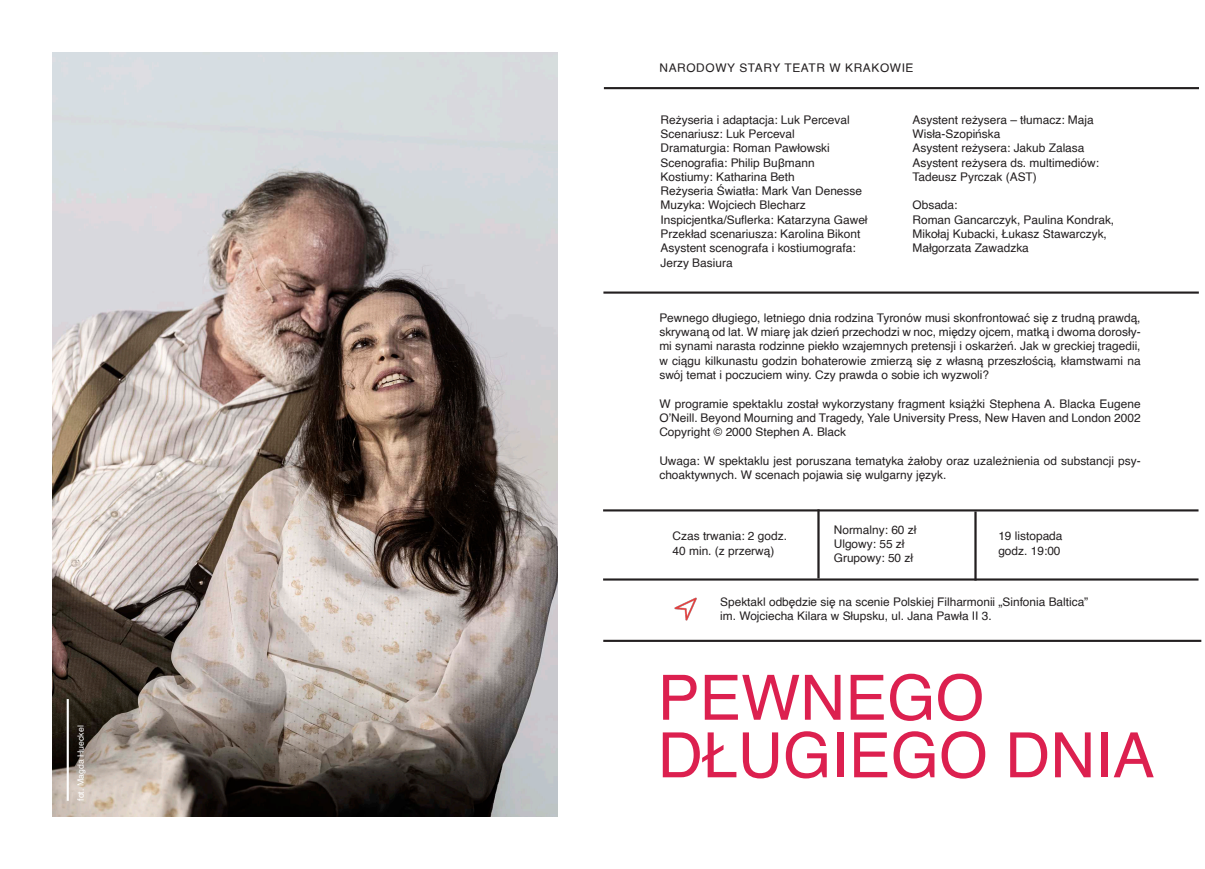
<style>
.page{position:relative;width:1205px;height:869px;background:#fff}
.page>*{position:absolute;margin:0;border:0;box-sizing:border-box;transform-origin:0 0}
.t1{font:62.5px/57.5px "Helvetica";color:#dc204f}
.t2{font:11.88px/14.2px "Helvetica";color:#231f20}
.t3{font:11.88px "Helvetica";letter-spacing:.05em;color:#231f20}
.t4{font:8.75px "Helvetica";color:#fff}
</style>
<div class="page">
<hr style="left:604px;top:87px;width:595px;height:2px;background:#231f20">
<hr style="left:603px;top:291px;width:596px;height:2px;background:#231f20">
<hr style="left:603px;top:509px;width:595px;height:2px;background:#231f20">
<hr style="left:603px;top:578px;width:595px;height:2px;background:#231f20">
<hr style="left:817px;top:509px;width:2px;height:69px;background:#231f20">
<hr style="left:974px;top:511px;width:2px;height:69px;background:#231f20">
<hr style="left:603px;top:639px;width:598px;height:2px;background:#231f20">
<img style="left:674px;top:597px;width:22px;height:24px">
<img style="left:52px;top:52px;width:505px;height:764px">
<hr style="left:67px;top:698px;width:2px;height:102px;background:#fff">
<p class="t4" style="left:74px;top:800px;width:77px;rotate:-90deg">fot. Magda Hueckel</p>
<p class="t4" style="left:69px;top:800px;width:62px;rotate:-90deg">Magda Hueckel</p>
<p class="t3" style="left:659px;top:58px;width:255px">NARODOWY STARY TEATR W KRAKOWIE</p>
<p class="t2" style="left:660px;top:113px;width:191px">Reżyseria i adaptacja: Luk Perceval</p>
<p class="t2" style="left:660px;top:127px;width:136px">Scenariusz: Luk Perceval</p>
<p class="t2" style="left:660px;top:141px;width:171px">Dramaturgia: Roman Pawłowski</p>
<p class="t2" style="left:660px;top:155px;width:156px">Scenografia: Philip Buβmann</p>
<p class="t2" style="left:660px;top:170px;width:136px">Kostiumy: Katharina Beth</p>
<p class="t2" style="left:660px;top:184px;width:203px">Reżyseria Światła: Mark Van Denesse</p>
<p class="t2" style="left:660px;top:198px;width:147px">Muzyka: Wojciech Blecharz</p>
<p class="t2" style="left:660px;top:213px;width:209px">Inspicjentka/Suflerka: Katarzyna Gaweł</p>
<p class="t2" style="left:660px;top:227px;width:201px">Przekład scenariusza: Karolina Bikont</p>
<p class="t2" style="left:660px;top:241px;width:197px">Asystent scenografa i kostiumografa:<br>Jerzy Basiura</p>
<p class="t2" style="left:912px;top:113px;width:183px">Asystent reżysera – tłumacz: Maja<br>Wisła-Szopińska</p>
<p class="t2" style="left:912px;top:141px;width:173px">Asystent reżysera: Jakub Zalasa</p>
<p class="t2" style="left:912px;top:155px;width:188px">Asystent reżysera ds. multimediów:</p>
<p class="t2" style="left:912px;top:170px;width:126px">Tadeusz Pyrczak (AST)</p>
<p class="t2" style="left:912px;top:198px;width:46px">Obsada:</p>
<p class="t2" style="left:912px;top:213px;width:203px">Roman Gancarczyk, Paulina Kondrak,</p>
<p class="t2" style="left:912px;top:227px;width:196px">Mikołaj Kubacki, Łukasz Stawarczyk,</p>
<p class="t2" style="left:912px;top:241px;width:118px">Małgorzata Zawadzka</p>
<p class="t2" style="left:659px;top:311px;width:483px;text-align:justify">Pewnego długiego, letniego dnia rodzina Tyronów musi skonfrontować się z trudną prawdą, skrywaną od lat. W miarę jak dzień przechodzi w noc, między ojcem, matką i dwoma dorosły&shy;mi synami narasta rodzinne piekło wzajemnych pretensji i oskarżeń. Jak w greckiej tragedii, w ciągu kilkunastu godzin bohaterowie zmierzą się z własną przeszłością, kłamstwami na swój temat i poczuciem winy. Czy prawda o sobie ich wyzwoli?</p>
<p class="t2" style="left:659px;top:396px;width:483px">W programie spektaklu został wykorzystany fragment książki Stephena A. Blacka Eugene<br>O’Neill. Beyond Mourning and Tragedy, Yale University Press, New Haven and London 2002</p>
<p class="t2" style="left:659px;top:425px;width:188px">Copyright © 2000 Stephen A. Black</p>
<p class="t2" style="left:659px;top:453px;width:483px">Uwaga: W spektaklu jest poruszana tematyka żałoby oraz uzależnienia od substancji psy&shy;choaktywnych. W scenach pojawia się wulgarny język.</p>
<p class="t2" style="left:672px;top:529px;width:116px">Czas trwania: 2 godz.<br>40 min. (z przerwą)</p>
<p class="t2" style="left:834px;top:522px;width:84px">Normalny: 60 zł</p>
<p class="t2" style="left:834px;top:537px;width:72px">Ulgowy: 55 zł</p>
<p class="t2" style="left:834px;top:551px;width:81px">Grupowy: 50 zł</p>
<p class="t2" style="left:998px;top:529px;width:66px">19 listopada godz. 19:00</p>
<p class="t2" style="left:720px;top:594px;width:369px">Spektakl odbędzie się na scenie Polskiej Filharmonii „Sinfonia Baltica” im. Wojciecha Kilara w Słupsku, ul. Jana Pawła II 3.</p>
<p class="t1" style="left:658px;top:670px;width:498px">PEWNEGO<br>DŁUGIEGO DNIA</p>
</div>
